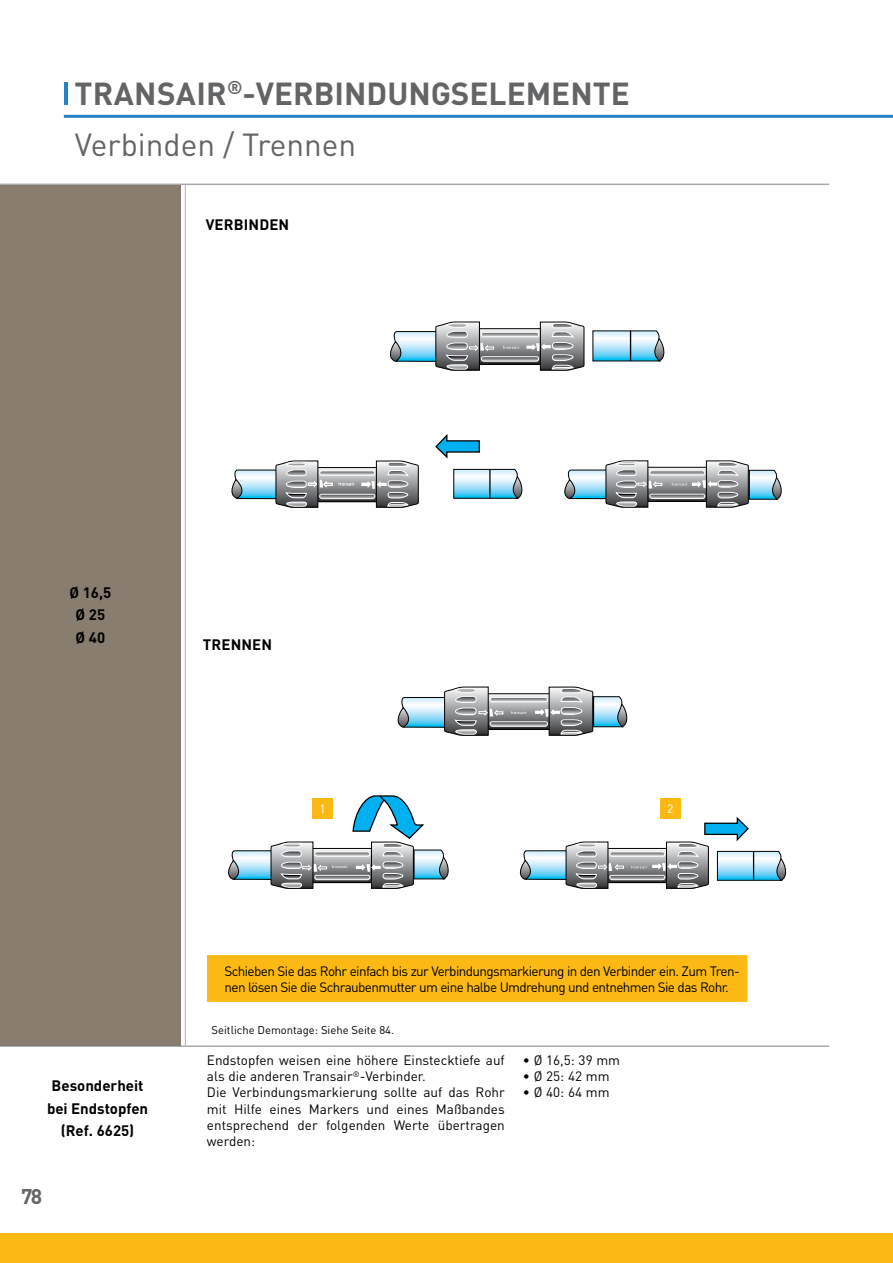
<style>
.page{position:relative;width:893px;height:1263px;background:#fff}
.page>*{position:absolute;margin:0;border:0;box-sizing:border-box;transform-origin:0 0}
.t1{font:700 31.5px "DINOT";color:#636466}
.t2{font:31.5px "DINOT";color:#636466}
.t3{font:700 21px "DINOT";color:#636466}
.t4{font:700 15px/22.5px "DINOT";color:#000;text-align:center}
.t5{font:13.5px/16.2px "DINOT";color:#000}
.t6{font:13.5px/16.2px "DINOT";letter-spacing:-.045em;color:#000}
.t7{font:12px "DINOT";color:#fff}
.t8{font:11.25px "DINOT";color:#000}
</style>
<div class="page">
<hr style="left:64px;top:115px;width:829px;height:3px;background:#2484c6">
<hr style="left:64px;top:82px;width:4px;height:23px;background:#2484c6">
<div style="left:0;top:185px;width:181px;height:860px;background:#887d6e"></div>
<hr style="left:185px;top:185px;width:1px;height:860px;background:#bbb0a3">
<div style="left:207px;top:955px;width:540px;height:47px;background:#fdb913;border:2px solid #fdb913"></div>
<svg style="left:624px;top:850px;width:7px;height:31px"></svg>
<div style="left:610px;top:875px;width:55px;height:5px;background:#86888a;border-radius:2px"></div>
<div style="left:610px;top:875px;width:55px;height:5px;border:1px solid #fff;border-radius:2px"></div>
<div style="left:610px;top:852px;width:55px;height:4px;border:1px solid #fff;border-radius:2px"></div>
<svg style="left:631px;top:816px;width:156px;height:73px"></svg>
<svg style="left:397px;top:687px;width:231px;height:49px"></svg>
<svg style="left:228px;top:795px;width:221px;height:94px"></svg>
<svg style="left:519px;top:842px;width:105px;height:47px"></svg>
<svg style="left:435px;top:434px;width:45px;height:25px"></svg>
<svg style="left:592px;top:330px;width:73px;height:32px"></svg>
<hr style="left:630px;top:331px;width:1px;height:30px;background:#000">
<svg style="left:453px;top:469px;width:70px;height:30px"></svg>
<hr style="left:489px;top:469px;width:2px;height:29px;background:#000">
<svg style="left:389px;top:322px;width:195px;height:49px"></svg>
<svg style="left:231px;top:461px;width:188px;height:47px"></svg>
<svg style="left:564px;top:461px;width:218px;height:46px"></svg>
<div style="left:312px;top:798px;width:21px;height:21px;background:#fdb913"></div>
<div style="left:660px;top:798px;width:21px;height:21px;background:#fdb913"></div>
<div style="left:0;top:1233px;width:893px;height:30px;background:#fdb913"></div>
<h1 class="t1" style="left:75px;top:72px;width:38px">TRANSAIR</h1>
<h1 class="t1" style="left:227px;top:72px;width:404px"><sup>®</sup>-VERBINDUNGSELEM ENTE</h1>
<h1 class="t2" style="left:75px;top:123px;width:283px">Verbinden / Trennen</h1>
<p class="t4" style="left:206px;top:213px;width:19px">VERBINDEN</p>
<p class="t4" style="left:69px;top:580px;width:43px">Ø 16,5<br>Ø 25<br>Ø 40</p>
<p class="t4" style="left:203px;top:632px;width:11px">TRENNEN</p>
<p class="t7" style="left:319px;top:801px;width:8px">1</p>
<p class="t7" style="left:667px;top:801px;width:8px">2</p>
<p class="t4" style="left:47px;top:1074px;width:103px">BESONDERHEIT<br>BEI ENDSTOPFEN (REF. 6625)</p>
<h2 class="t3" style="left:21px;top:1182px;width:23px">78</h2>
<p class="t6" style="left:224px;top:962px;width:517px">Schieben Sie das Rohr einfach bis zur Verbindungsmarkierung in den Verbinder ein. Zum Tren&shy;nen lösen Sie die Schraubenmutter um eine halbe U mdrehung und entnehmen Sie das Rohr.</p>
<p class="t8" style="left:212px;top:1022px;width:184px">Seitliche Demontage: Siehe Seite 84.</p>
<p class="t5" style="left:207px;top:1051px;width:299px">Endstopfen weisen eine höhere Einstecktiefe auf als die anderen Transair<sup>®</sup>-Verbinder.<br>Die Verbindungsmarkierung sollte auf das Rohr mit H ilfe eines Markers und eines Maßbandes entsprechend der folgenden Werte übertragen werden:</p>
<p class="t5" style="left:523px;top:1051px;width:99px">• Ø 16,5: 39 mm</p>
<p class="t5" style="left:523px;top:1068px;width:88px">• Ø 25: 42 mm</p>
<p class="t5" style="left:523px;top:1084px;width:88px">• Ø 40: 64 mm</p>
</div>
